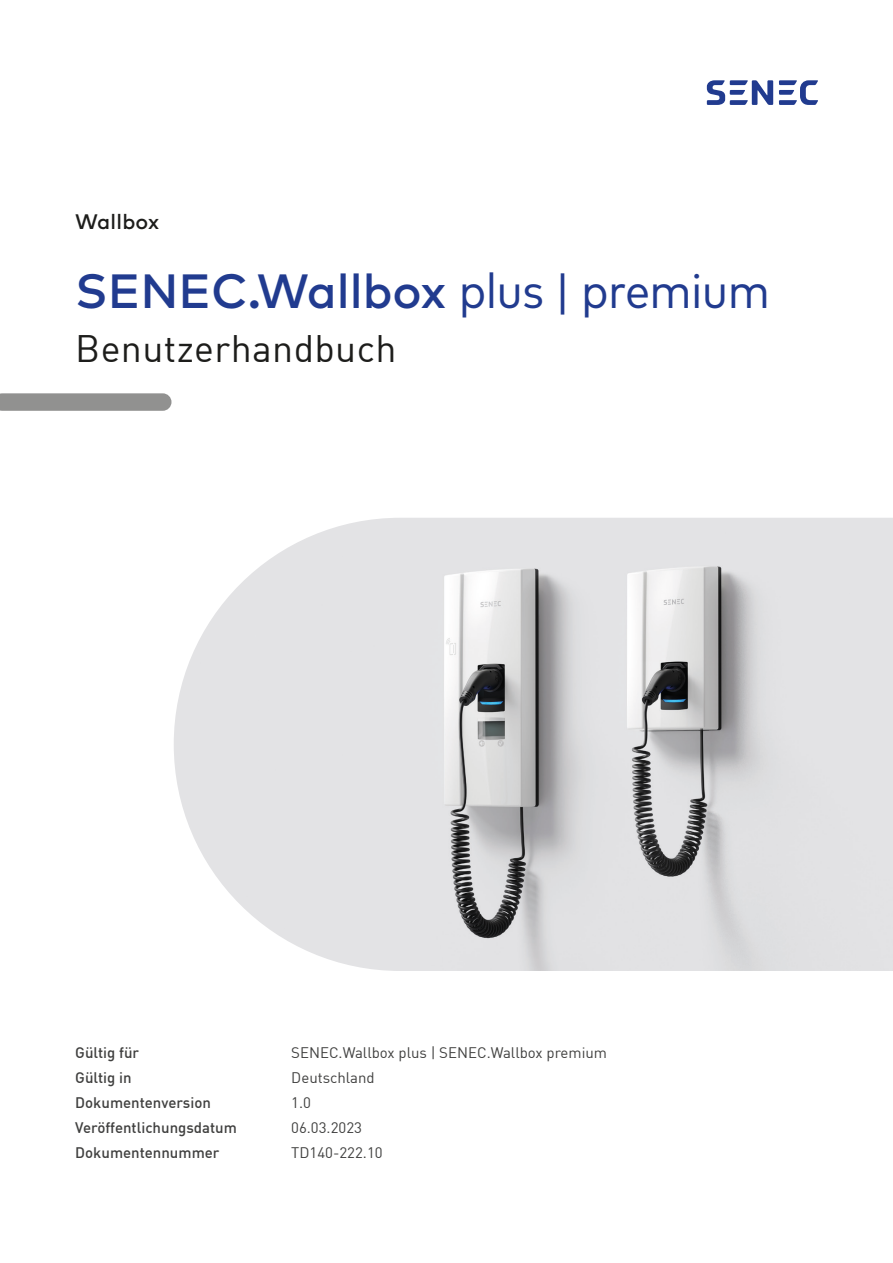
<style>
.page{position:relative;width:893px;height:1263px;background:#fff}
.page>*{position:absolute;margin:0;border:0;box-sizing:border-box;transform-origin:0 0}
.t1{font:500 48px "Mark OT";color:#213b8f}
.t2{font:37.5px "En BWDIN Pro";letter-spacing:.01em;color:#1d1d1b}
.t3{font:500 21px "Mark OT";letter-spacing:.01em;color:#1d1d1b}
.t4{font:15px "En BWDIN Pro";color:#40403f}
.t5{font:500 15px "En BWDIN Pro";color:#40403f}
.s1{font-weight:400;font-stretch:condensed;font-size:49.5px}
</style>
<div class="page">
<svg style="left:707px;top:80px;width:111px;height:25px"></svg>
<img style="left:174px;top:518px;width:719px;height:453px">
<svg style="left:0;top:393px;width:171px;height:18px;background:#959594"></svg>
<h3 class="t3" style="left:75px;top:208px;width:86px">Wallbox</h3>
<h1 class="t1" style="left:75px;top:260px;width:696px">SENEC.Wallbox <span class="s1">plus | premium</span></h1>
<h2 class="t2" style="left:75px;top:319px;width:323px">Benutzerhandbuch</h2>
<p class="t5" style="left:75px;top:1041px;width:65px">Gültig für</p>
<p class="t4" style="left:291px;top:1041px;width:317px">SENEC.Wallbox plus | SENEC.Wallbox premium</p>
<p class="t5" style="left:75px;top:1066px;width:58px">Gültig in</p>
<p class="t4" style="left:291px;top:1066px;width:85px">Deutschland</p>
<p class="t5" style="left:75px;top:1091px;width:137px">Dokumentenversion</p>
<p class="t4" style="left:291px;top:1091px;width:21px">1.0</p>
<p class="t5" style="left:75px;top:1116px;width:163px">Veröffentlichungsdatum</p>
<p class="t4" style="left:291px;top:1116px;width:72px">06.03.2023</p>
<p class="t5" style="left:75px;top:1141px;width:146px">Dokumentennummer</p>
<p class="t4" style="left:291px;top:1141px;width:93px">TD140-222.10</p>
</div>
